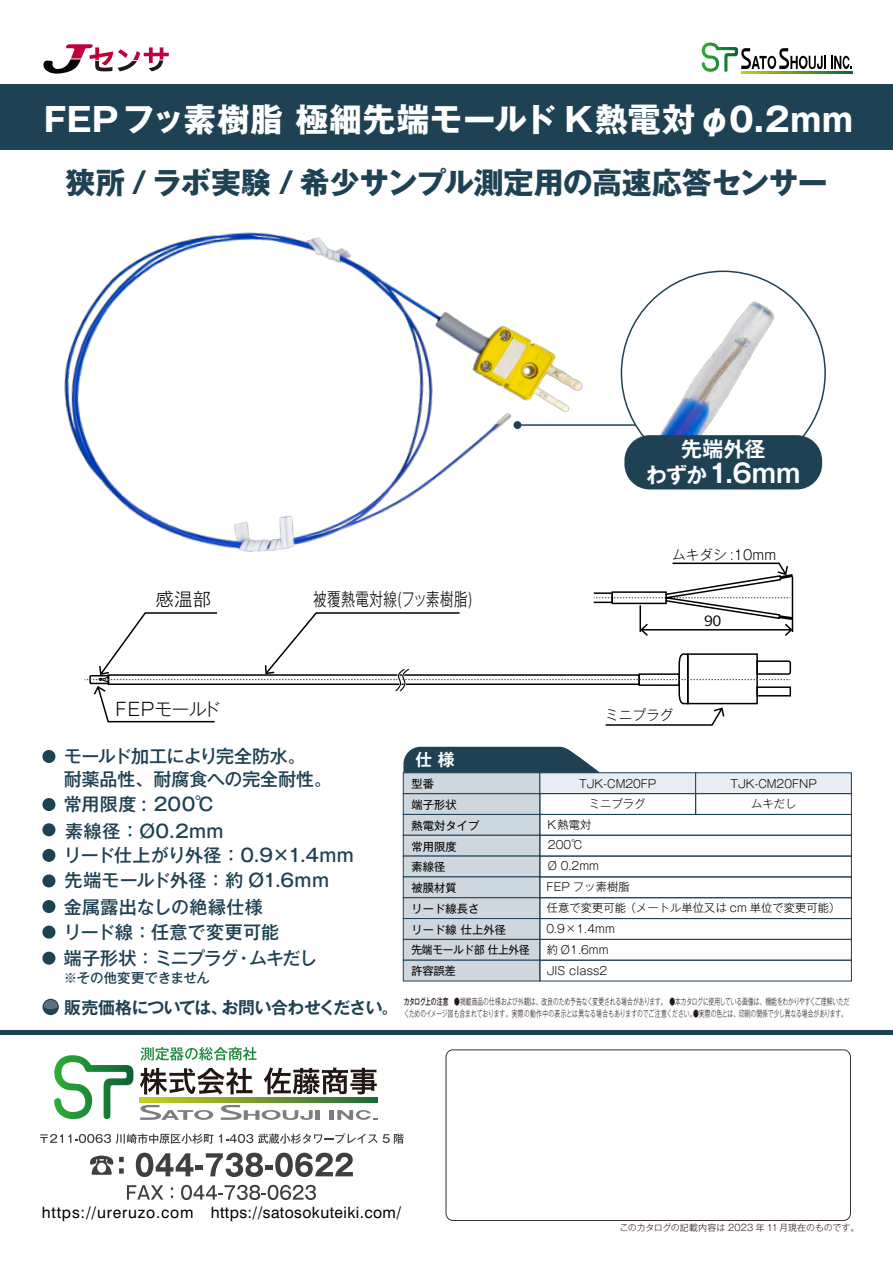
<style>
.page{position:relative;width:893px;height:1263px;background:#fff}
.page>*{position:absolute;margin:0;border:0;box-sizing:border-box;transform-origin:0 0}
.t1{font:700 33px "Gothic MB101 Pro";letter-spacing:.015em;color:#fff}
.t2{font:700 30px "Gothic MB101 Pro";letter-spacing:-.01em;color:#1e4153}
.t3{font:700 25.8px "Gothic MB101 Pro De";color:#fff}
.t4{font:700 21px "Gothic MB101 Pro De";color:#fff}
.t5{font:500 18px/22.5px "Gothic MB101 Pro";letter-spacing:-.005em;color:#1e4153}
.t6{font:500 18px/24.6px "Gothic MB101 Pro";letter-spacing:.015em;color:#1e4153}
.t7{font:500 18px "Gothic MB101 Pro";letter-spacing:.02em;color:#1e4153}
.t8{font:500 18px "Gothic MB101 Pro";letter-spacing:-.07em;color:#1e4153}
.t9{font:300 18px "Gothic MB101 Pro";letter-spacing:.04em;color:#000;scale:.75 1}
.t10{font:300 18px "Gothic MB101 Pro";letter-spacing:-.015em;color:#000}
.t11{font:300 18px "Gothic MB101 Pro";letter-spacing:.04em;color:#000}
.t12{font:700 16.8px "Gothic MB101 Pro De";color:#fff}
.t13{font:15.75px "Swiss 721 BT";letter-spacing:.025em;color:#000}
.t14{font:14.25px "Source Han Sans JP";color:#000;scale:1.15 1}
.t15{font:300 13.5px "Gothic MB101 Pro";letter-spacing:.01em;color:#000}
.t16{font:500 13.5px "Gothic MB101 Pro";letter-spacing:-.02em;color:#1e4153}
.t17{font:300 11.25px "Gothic MB101 Pro";letter-spacing:.01em;color:#000}
.t18{font:11.25px/20.5px "Gothic MB101 Pro";letter-spacing:.01em;color:#000}
.t19{font:11.25px "Gothic MB101 Pro";letter-spacing:-.025em;color:#000;scale:.95 1}
.t20{font:300 9px/12px "Gothic MB101 Pro";color:#231815;text-align:right;scale:.64 1}
.t21{font:300 9px "Gothic MB101 Pro";color:#231815}
.s1{font-size:21px}
.s2{font-weight:500}
</style>
<div class="page">
<div style="left:446px;top:1050px;width:405px;height:171px;border:1px solid #231815;border-radius:7px"></div>
<hr style="left:0;top:1031px;width:893px;height:4px;background:#1e4153">
<svg style="left:140px;top:1098px;width:238px;height:4px"></svg>
<svg style="left:140px;top:1068px;width:112px;height:26px"></svg>
<svg style="left:264px;top:1067px;width:113px;height:27px"></svg>
<svg style="left:140px;top:1047px;width:117px;height:13px"></svg>
<svg style="left:90px;top:1155px;width:23px;height:20px"></svg>
<svg style="left:119px;top:1157px;width:5px;height:17px"></svg>
<svg style="left:136px;top:1153px;width:217px;height:24px"></svg>
<svg style="left:127px;top:1185px;width:36px;height:14px"></svg>
<svg style="left:171px;top:1187px;width:2px;height:11px"></svg>
<svg style="left:181px;top:1185px;width:135px;height:15px"></svg>
<svg style="left:40px;top:1133px;width:364px;height:11px"></svg>
<svg style="left:54px;top:1055px;width:79px;height:64px"></svg>
<svg style="left:221px;top:1105px;width:92px;height:15px"></svg>
<hr style="left:316px;top:1110px;width:4px;height:10px;background:#7e7c7f">
<hr style="left:330px;top:1110px;width:4px;height:10px;background:#7e7c7f">
<svg style="left:337px;top:1110px;width:40px;height:10px"></svg>
<svg style="left:140px;top:1105px;width:73px;height:15px"></svg>
<div style="left:403px;top:793px;width:137px;height:22px;background:#cfd7de"></div>
<div style="left:403px;top:814px;width:137px;height:21px;background:#cfd7de;border:1px solid #1d4159"></div>
<div style="left:403px;top:835px;width:137px;height:21px;background:#cfd7de;border:1px solid #1d4159"></div>
<div style="left:403px;top:856px;width:137px;height:21px;background:#cfd7de;border:1px solid #1d4159"></div>
<div style="left:403px;top:877px;width:137px;height:21px;background:#cfd7de"></div>
<div style="left:403px;top:897px;width:137px;height:22px;background:#cfd7de;border:1px solid #1d4159"></div>
<div style="left:403px;top:772px;width:137px;height:22px;background:#cfd7de;border:1px solid #1d4159"></div>
<div style="left:540px;top:772px;width:156px;height:22px;background:#e7edf2;border:1px solid #1d4159"></div>
<div style="left:695px;top:772px;width:157px;height:22px;background:#e7edf2;border:1px solid #1d4159"></div>
<svg style="left:741px;top:72px;width:111px;height:2px"></svg>
<svg style="left:702px;top:43px;width:150px;height:29px"></svg>
<div style="left:0;top:84px;width:893px;height:65px;background:#1e4153"></div>
<div style="left:43px;top:999px;width:16px;height:16px;background:#1e4153;border-radius:50%"></div>
<svg style="left:44px;top:1000px;width:14px;height:9px"></svg>
<svg style="left:403px;top:747px;width:197px;height:26px;background:#355464"></svg>
<div style="left:42px;top:952px;width:13px;height:13px;background:#1e4153;border-radius:50%"></div>
<div style="left:42px;top:750px;width:13px;height:13px;background:#1e4153;border-radius:50%"></div>
<div style="left:42px;top:798px;width:13px;height:13px;background:#1e4153;border-radius:50%"></div>
<div style="left:42px;top:849px;width:13px;height:13px;background:#1e4153;border-radius:50%"></div>
<div style="left:42px;top:874px;width:13px;height:13px;background:#1e4153;border-radius:50%"></div>
<div style="left:42px;top:823px;width:13px;height:13px;background:#1e4153;border-radius:50%"></div>
<div style="left:42px;top:925px;width:13px;height:14px;background:#1e4153;border-radius:50%"></div>
<div style="left:42px;top:900px;width:13px;height:13px;background:#1e4153;border-radius:50%"></div>
<svg style="left:43px;top:44px;width:126px;height:30px"></svg>
<div style="left:540px;top:793px;width:156px;height:22px;border:1px solid #1d4159"></div>
<div style="left:695px;top:793px;width:157px;height:22px;border:1px solid #1d4159"></div>
<div style="left:403px;top:918px;width:137px;height:22px;background:#cfd7de;border:1px solid #1d4159"></div>
<div style="left:403px;top:939px;width:137px;height:21px;background:#cfd7de;border:1px solid #1d4159"></div>
<div style="left:403px;top:960px;width:137px;height:21px;background:#cfd7de;border:1px solid #1d4159"></div>
<svg style="left:539px;top:814px;width:313px;height:167px"></svg>
<img style="left:64px;top:232px;width:519px;height:321px">
<img style="left:621px;top:271px;width:204px;height:204px;border-radius:102px">
<div style="left:624px;top:435px;width:198px;height:54px;background:#1e4153;border-radius:25px"></div>
<hr style="left:517px;top:424px;width:119px;height:2px;background:#1e4153">
<div style="left:513px;top:421px;width:8px;height:8px;background:#1e4153;border-radius:50%"></div>
<svg style="left:85px;top:562px;width:709px;height:164px"></svg>
<h1 class="t1" style="left:44px;top:92px;width:810px">FEPフッ素樹脂 極細先端モールド K熱電対φ0.2mm</h1>
<h2 class="t2" style="left:65px;top:158px;width:764px">狭所 / ラボ実験 / 希少サンプル測定用の高速応答センサー</h2>
<h3 class="t4" style="left:681px;top:431px;width:86px">先端外径</h3>
<h3 class="t3" style="left:646px;top:452px;width:156px"><span class="s1">わずか</span>1.6mm</h3>
<h3 class="t11" style="left:156px;top:584px;width:57px">感温部</h3>
<h3 class="t9" style="left:313px;top:584px;width:214px">被覆熱電対線(フッ素樹脂)</h3>
<h3 class="t10" style="left:116px;top:694px;width:106px">FEPモールド</h3>
<h3 class="t5" style="left:64px;top:743px;width:270px">モールド加工により完全防水。<br>耐薬品性、耐腐食への完全耐性。</h3>
<h3 class="t5" style="left:64px;top:791px;width:151px">常用限度 : 200℃</h3>
<h3 class="t6" style="left:64px;top:816px;width:292px">素線径：Ø0.2mm<br>リード仕上がり外径：0.9×1.4mm</h3>
<h3 class="t5" style="left:65px;top:867px;width:266px">先端モールド外径：約 Ø1.6mm</h3>
<h3 class="t7" style="left:64px;top:892px;width:201px">金属露出なしの絶縁仕様</h3>
<h3 class="t7" style="left:64px;top:917px;width:217px">リード線：任意で変更可能</h3>
<h3 class="t12" style="left:415px;top:746px;width:41px">仕 様</h3>
<p class="t18" style="left:411px;top:772px;width:47px">型番<br>端子形状</p>
<p class="t18" style="left:411px;top:814px;width:70px">熱電対タイプ</p>
<p class="t18" style="left:411px;top:835px;width:47px">常用限度</p>
<p class="t18" style="left:411px;top:855px;width:35px">素線径</p>
<p class="t18" style="left:411px;top:876px;width:47px">被膜材質</p>
<p class="t18" style="left:411px;top:897px;width:70px">リード線長さ</p>
<p class="t18" style="left:411px;top:917px;width:96px">リード線 仕上外径</p>
<h3 class="t15" style="left:672px;top:543px;width:105px">ムキダシ :10mm</h3>
<h3 class="t14" style="left:704px;top:613px;width:17px">90</h3>
<h3 class="t15" style="left:605px;top:704px;width:70px">ミニプラグ</h3>
<p class="t17" style="left:579px;top:775px;width:79px">TJK-CM20FP</p>
<p class="t17" style="left:730px;top:775px;width:88px">TJK-CM20FNP</p>
<p class="t17" style="left:589px;top:795px;width:58px">ミニプラグ</p>
<p class="t17" style="left:751px;top:795px;width:47px">ムキだし</p>
<p class="t17" style="left:547px;top:815px;width:45px">K熱電対</p>
<p class="t17" style="left:548px;top:836px;width:36px">200℃</p>
<p class="t17" style="left:548px;top:857px;width:53px">Ø 0.2mm</p>
<p class="t17" style="left:546px;top:878px;width:85px">FEP フッ素樹脂</p>
<p class="t17" style="left:547px;top:899px;width:295px">任意で変更可能（メートル単位又は cm 単位で変更可能）</p>
<p class="t17" style="left:546px;top:919px;width:70px">0.9×1.4mm</p>
<h3 class="t8" style="left:64px;top:943px;width:255px">端子形状：ミニプラグ・ムキだし</h3>
<h3 class="t16" style="left:64px;top:967px;width:148px">※その他変更できません</h3>
<p class="t19" style="left:411px;top:940px;width:126px">先端モールド部 仕上外径</p>
<p class="t17" style="left:547px;top:940px;width:63px">約 Ø1.6mm</p>
<p class="t18" style="left:411px;top:959px;width:46px">許容誤差</p>
<p class="t17" style="left:547px;top:961px;width:62px">JIS class2</p>
<p class="t20" style="left:64px;top:994px;width:1228px"><span class="s2">カタログ上の注意　</span>●掲載商品の仕様および外観は、改良のため予告なく変更される場合があります。　●本カタログに使用している画像は、機能をわかりやすくご理解いただ<br><sup>販売価格については、お問い合わせください。</sup>くためのイメージ図も含まれております。実際の動作中の表示とは異なる場合もありますのでご注意ください。●実際の色とは、印刷の関係で少し異なる場合があります。</p>
<h3 class="t13" style="left:42px;top:1202px;width:361px">https://ureruzo.com https://satosokuteiki.com/</h3>
<p class="t21" style="left:619px;top:1220px;width:242px">このカタログの記載内容は 2023 年 11月現在のものです。</p>
</div>
